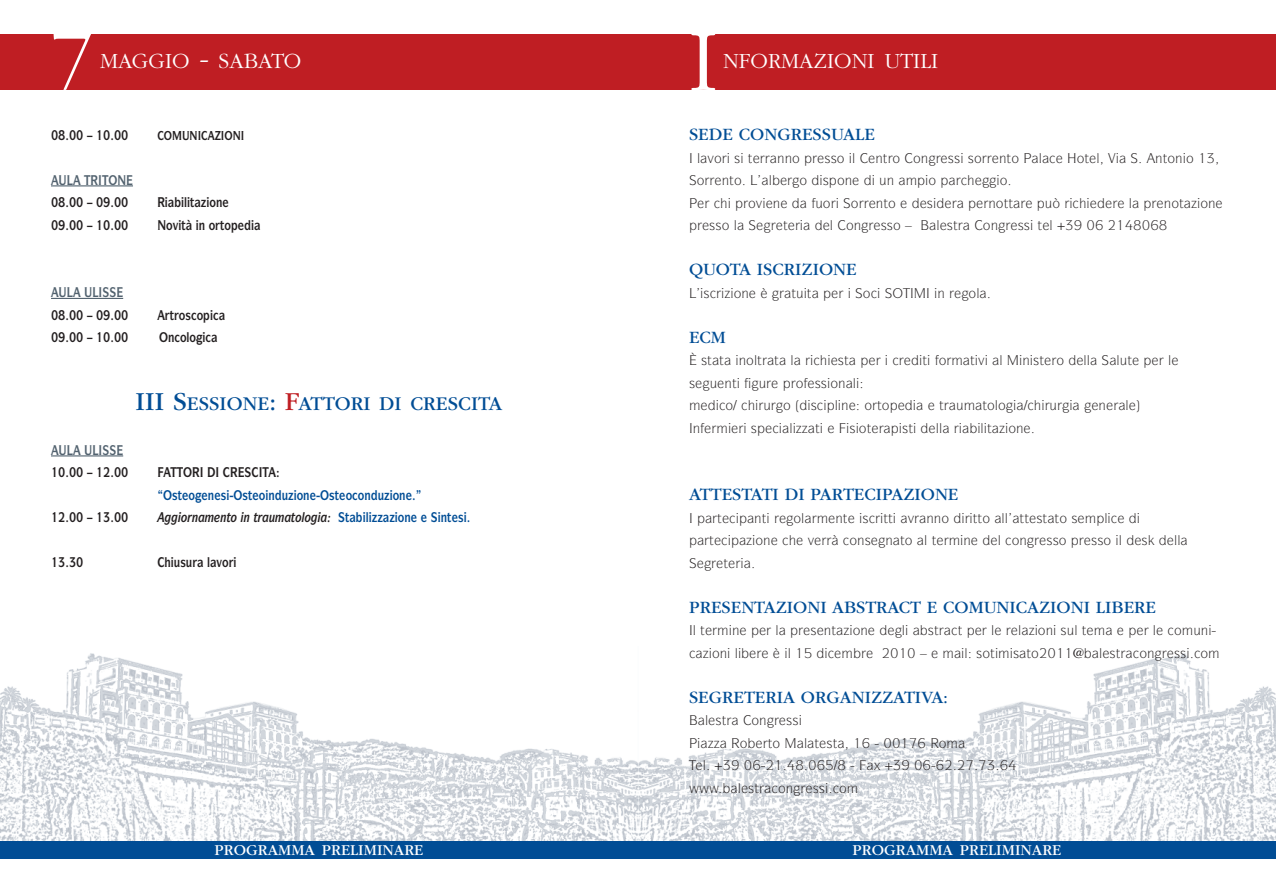
<style>
.page{position:relative;width:1276px;height:893px;background:#fff}
.page>*{position:absolute;margin:0;border:0;box-sizing:border-box;transform-origin:0 0}
.t1{font:300 91.5px "ITC Garamond Std";color:#fff}
.t2{font:300 85.5px "ITC Garamond Std";color:#fff}
.t3{font:300 22.5px "ITC Garamond Std";color:#fff}
.t4{font:20.25px "ITC Garamond Std";color:#014d95}
.t5{font:18px "ITC Garamond Std";color:#014d95}
.t6{font:15.75px "ITC Garamond Std";color:#fff}
.t7{font:13.5px "Symbol";color:#231f20}
.t8{font:700 13.5px "Symbol";color:#231f20;scale:.8 1}
.t9{font:700 13.5px "Symbol";color:#014d95;scale:.8 1}
.t10{font:italic 700 13.5px "Symbol";color:#231f20;scale:.8 1}
.s1{font-size:30px}
.s2{font-size:27px}
.s3{font-size:27px;color:#bf1e23}
</style>
<div class="page">
<img style="left:0;top:653px;width:1276px;height:189px">
<hr style="left:51px;top:186px;width:82px;height:1px;background:#52626f">
<hr style="left:51px;top:298px;width:72px;height:1px;background:#52626f">
<hr style="left:51px;top:456px;width:72px;height:1px;background:#52626f">
<div style="left:0;top:34px;width:638px;height:55px;background:#bf1e23"></div>
<div style="left:0;top:842px;width:638px;height:17px;background:#014d95"></div>
<div style="left:638px;top:34px;width:638px;height:55px;background:#bf1e23"></div>
<div style="left:638px;top:842px;width:638px;height:17px;background:#014d95"></div>
<svg style="left:690px;top:653px;width:21px;height:5px"></svg>
<svg style="left:798px;top:653px;width:13px;height:5px"></svg>
<svg style="left:817px;top:653px;width:55px;height:5px"></svg>
<svg style="left:883px;top:653px;width:54px;height:5px"></svg>
<svg style="left:943px;top:653px;width:20px;height:5px"></svg>
<svg style="left:996px;top:653px;width:16px;height:5px"></svg>
<svg style="left:1020px;top:653px;width:5px;height:5px"></svg>
<svg style="left:1040px;top:653px;width:21px;height:5px"></svg>
<svg style="left:1067px;top:653px;width:41px;height:5px"></svg>
<svg style="left:1187px;top:653px;width:12px;height:5px"></svg>
<svg style="left:1209px;top:653px;width:9px;height:5px"></svg>
<svg style="left:690px;top:715px;width:24px;height:10px"></svg>
<svg style="left:727px;top:718px;width:11px;height:7px"></svg>
<svg style="left:690px;top:738px;width:36px;height:10px"></svg>
<svg style="left:732px;top:738px;width:7px;height:10px"></svg>
<svg style="left:748px;top:738px;width:19px;height:10px"></svg>
<svg style="left:785px;top:738px;width:28px;height:10px"></svg>
<svg style="left:820px;top:740px;width:5px;height:8px"></svg>
<svg style="left:838px;top:740px;width:9px;height:9px"></svg>
<svg style="left:856px;top:738px;width:13px;height:10px"></svg>
<svg style="left:884px;top:738px;width:41px;height:10px"></svg>
<svg style="left:689px;top:783px;width:58px;height:10px"></svg>
<svg style="left:826px;top:783px;width:12px;height:10px"></svg>
<svg style="left:848px;top:785px;width:9px;height:8px"></svg>
<svg style="left:739px;top:653px;width:51px;height:5px"></svg>
<svg style="left:1121px;top:653px;width:52px;height:8px"></svg>
<svg style="left:744px;top:715px;width:57px;height:13px"></svg>
<svg style="left:931px;top:738px;width:33px;height:10px"></svg>
<svg style="left:689px;top:760px;width:50px;height:10px"></svg>
<svg style="left:745px;top:760px;width:109px;height:10px"></svg>
<svg style="left:860px;top:760px;width:49px;height:10px"></svg>
<svg style="left:915px;top:760px;width:101px;height:10px"></svg>
<svg style="left:760px;top:785px;width:52px;height:11px"></svg>
<h2 class="t2" style="left:51px;top:27px;width:44px">7</h2>
<h3 class="t3" style="left:100px;top:53px;width:203px">MAGGIO <span class="s1">-</span> SABATO</h3>
<p class="t8" style="left:184px;top:197px;width:49px">●▼ □■</p>
<p class="t8" style="left:166px;top:220px;width:83px">□❖▼→ ■□ ▼□</p>
<p class="t8" style="left:170px;top:310px;width:43px">▼□▲□</p>
<p class="t8" style="left:168px;top:332px;width:37px">■ □●□</p>
<h3 class="t4" style="left:136px;top:396px;width:368px"><span class="s2">III S</span>ESSIONE<span class="s2">:</span> <span class="s3">F</span>ATTORI DI CRESCITA</h3>
<h1 class="t1" style="left:689px;top:28px;width:31px">I</h1>
<h3 class="t3" style="left:723px;top:53px;width:217px">NFORMAZIONI UTILI</h3>
<h3 class="t5" style="left:689px;top:128px;width:187px">SEDE CONGRESSUALE</h3>
<p class="t7" style="left:697px;top:153px;width:57px">●❖□ ▲▼</p>
<p class="t7" style="left:777px;top:153px;width:24px">■■□</p>
<p class="t7" style="left:824px;top:153px;width:32px">▲▲□ ●</p>
<p class="t7" style="left:875px;top:153px;width:54px">■▼ □ □■</p>
<p class="t7" style="left:948px;top:153px;width:35px">▲▲ ▲□</p>
<p class="t7" style="left:999px;top:153px;width:21px">■▼□</p>
<p class="t7" style="left:1038px;top:153px;width:62px">● ★□▼ ●</p>
<p class="t7" style="left:1155px;top:153px;width:61px">■▼□■ □ ✓</p>
<p class="t7" style="left:697px;top:175px;width:46px">□ ■▼□</p>
<p class="t7" style="left:769px;top:175px;width:85px">● □ ▲□■</p>
<p class="t7" style="left:748px;top:198px;width:34px">□❖ ■</p>
<p class="t7" style="left:851px;top:198px;width:46px">□ ■▼□</p>
<p class="t7" style="left:988px;top:198px;width:26px">■□▼▼</p>
<p class="t7" style="left:1129px;top:198px;width:88px">● ■□▼ □■</p>
<p class="t7" style="left:709px;top:220px;width:29px">▲▲□ ●</p>
<p class="t7" style="left:830px;top:220px;width:33px">● □■</p>
<p class="t7" style="left:880px;top:220px;width:22px">▲▲□</p>
<p class="t7" style="left:936px;top:220px;width:23px">● ▲▼</p>
<p class="t7" style="left:1017px;top:220px;width:58px">▲▲▼● ✓</p>
<h3 class="t5" style="left:689px;top:263px;width:169px">QUOTA ISCRIZIONE</h3>
<p class="t7" style="left:703px;top:288px;width:66px">▲ □■➔</p>
<p class="t7" style="left:791px;top:288px;width:22px">▼◆▼</p>
<p class="t7" style="left:937px;top:288px;width:44px">■ □●</p>
<h3 class="t5" style="left:689px;top:331px;width:38px">ECM</h3>
<p class="t7" style="left:701px;top:355px;width:94px">▲▼ ▼ ■□●▼ ▼ ●</p>
<p class="t7" style="left:970px;top:355px;width:34px">▼❖ ●</p>
<p class="t7" style="left:1022px;top:355px;width:43px">■▲▼ □</p>
<p class="t7" style="left:1116px;top:355px;width:17px">●◆▼</p>
<p class="t7" style="left:1168px;top:355px;width:5px">●</p>
<p class="t7" style="left:689px;top:378px;width:49px">▲ ◆■▼</p>
<p class="t7" style="left:759px;top:378px;width:99px">◆ □ ▲▲□■●</p>
<p class="t7" style="left:725px;top:400px;width:67px">□ ◆□</p>
<p class="t7" style="left:810px;top:400px;width:80px">▲ ●■ □▼□</p>
<p class="t7" style="left:982px;top:400px;width:25px">▼□●□</p>
<p class="t7" style="left:693px;top:423px;width:9px">■</p>
<p class="t7" style="left:815px;top:423px;width:58px">▼ ▲□▼</p>
<p class="t7" style="left:980px;top:423px;width:44px">●▼ □■</p>
<p class="t9" style="left:172px;top:490px;width:173px">▲▼□ ■▲ ▲▼□■◆ □■</p>
<p class="t9" style="left:329px;top:490px;width:97px">▲▼□□■◆ □■</p>
<p class="t10" style="left:220px;top:512px;width:115px">■▼□ ■ ▼ ◆ ▼□●□</p>
<p class="t9" style="left:441px;top:512px;width:30px">■▼ ▲</p>
<p class="t8" style="left:174px;top:557px;width:70px">◆▲◆ ● ❖□</p>
<h3 class="t5" style="left:689px;top:488px;width:271px">ATTESTATI DI PARTECIPAZIONE</h3>
<p class="t7" style="left:717px;top:513px;width:51px">▼ ■▼</p>
<p class="t7" style="left:835px;top:513px;width:115px">■▼ ▲ ▼▼ ❖ ■■□</p>
<p class="t7" style="left:973px;top:513px;width:106px">▼▼□ ●● ▼▼ ▲▼ ▼□ ▲</p>
<p class="t7" style="left:1104px;top:513px;width:5px">●</p>
<p class="t7" style="left:808px;top:535px;width:130px">❖ → □■▲ ■▼□ ●▼</p>
<p class="t7" style="left:963px;top:535px;width:65px">■ ●□■</p>
<p class="t7" style="left:1046px;top:535px;width:22px">▲▲□</p>
<p class="t7" style="left:1091px;top:535px;width:32px">▲▲□ ●</p>
<p class="t7" style="left:1141px;top:535px;width:40px">▲ ●●</p>
<h3 class="t5" style="left:689px;top:601px;width:468px">PRESENTAZIONI ABSTRACT E COMUNICAZIONI LIBERE</h3>
<p class="t7" style="left:732px;top:625px;width:9px">■</p>
<p class="t7" style="left:775px;top:625px;width:94px">● ▲■▼ □■</p>
<p class="t7" style="left:902px;top:625px;width:38px">● ▲▼</p>
<p class="t7" style="left:1018px;top:625px;width:70px">● □■ ▲◆● ▼</p>
<p class="t7" style="left:1153px;top:625px;width:57px">● □◆■</p>
<p class="t7" style="left:712px;top:648px;width:27px">□■ ●</p>
<p class="t7" style="left:964px;top:648px;width:32px">● ▲□▼</p>
<p class="t7" style="left:1013px;top:648px;width:27px">▲ ▼□</p>
<p class="t7" style="left:1099px;top:648px;width:23px">● ▲▼</p>
<p class="t7" style="left:1174px;top:648px;width:36px">▲▲ □</p>
<h3 class="t5" style="left:689px;top:691px;width:261px">SEGRETERIA ORGANIZZATIVA:</h3>
<p class="t7" style="left:705px;top:715px;width:23px">● ▲▼</p>
<p class="t7" style="left:740px;top:738px;width:42px">□ ▼□</p>
<p class="t7" style="left:804px;top:738px;width:35px">●▼▲▼</p>
<p class="t7" style="left:738px;top:783px;width:23px">● ▲▼</p>
<p class="t7" style="left:812px;top:783px;width:36px">▲▲ □</p>
<p class="t6" style="left:214px;top:845px;width:210px">PROGRAMMA PRELIMINARE</p>
<p class="t6" style="left:852px;top:845px;width:210px">PROGRAMMA PRELIMINARE</p>
</div>
